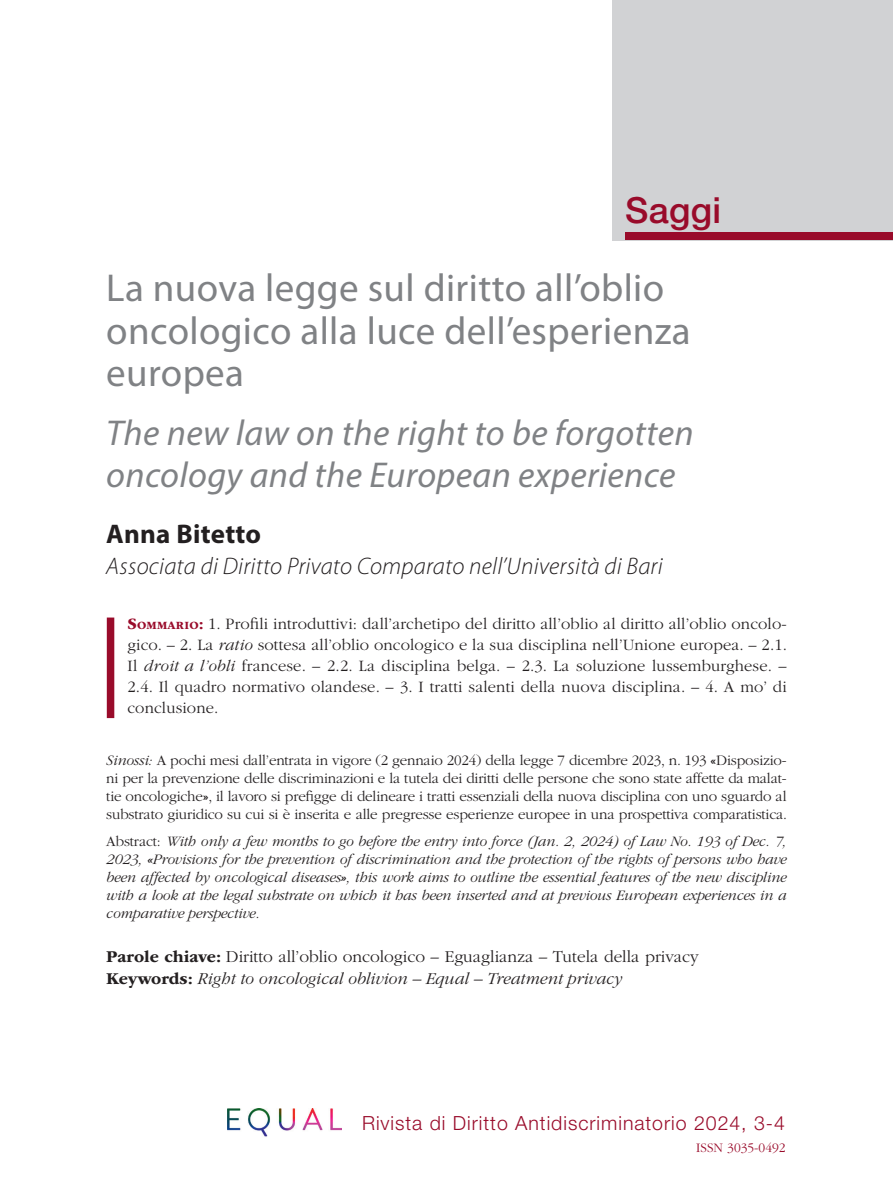
<style>
.page{position:relative;width:893px;height:1191px;background:#fff}
.page>*{position:absolute;margin:0;border:0;box-sizing:border-box;transform-origin:0 0}
.titolo_ita{font:39px/42px "Myriad Pro";letter-spacing:.01em;color:#808285}
.titolo_ing{font:italic 36px/42px "Myriad Pro";letter-spacing:.01em;color:#808285}
.t1{font:500 36px "Helvetica Neue LT Std";letter-spacing:.01em;color:#990b2a}
.autore{font:700 27px "Myriad Pro";letter-spacing:.01em;color:#231f20}
.carica{font:italic 300 24px "Myriad Pro";letter-spacing:.01em;color:#231f20}
.t2{font:300 19.5px "Helvetica Neue LT Std";letter-spacing:.05em;color:#990b2a}
.parole_chiave_keywords{font:300 17.25px "ITC Garamond Std";color:#231f20}
.parole_chiave_keywords-2{font:italic 300 17.25px "ITC Garamond Std";color:#231f20}
.sommario{font:300 16.5px/21px "ITC Garamond Std";letter-spacing:.01em;color:#231f20;text-align:justify}
.abstract_ita{font:300 15px/18px "ITC Garamond Std";letter-spacing:-.01em;color:#231f20;text-align:justify}
.abstract_eng{font:italic 300 15px/18px "ITC Garamond Std";letter-spacing:-.01em;color:#231f20;text-align:justify}
.t3{font:300 13.5px "ITC Garamond Std";color:#990b2a}
.s1{font-weight:700;color:#990b2a}
.s2{font-weight:700;font-size:11.55px;color:#990b2a}
.s3{font-style:italic}
.s4{font-weight:700}
.s5{font-style:normal}
.s6{font-weight:700;font-style:normal}
</style>
<div class="page">
<div style="left:612px;top:0;width:281px;height:240px;background:#d1d2d4"></div>
<div style="left:625px;top:233px;width:268px;height:7px;background:#990b2a"></div>
<img style="left:228px;top:1108px;width:114px;height:29px">
<div style="left:107px;top:617px;width:7px;height:101px;background:#990b2a"></div>
<h2 class="t1" style="left:625px;top:189px;width:98px">Saggi</h2>
<p class="titolo_ita" style="left:106px;top:268px;width:586px">La nuova legge sul diritto all’oblio oncologico alla luce dell’esperienza europea</p>
<p class="titolo_ing" style="left:106px;top:411px;width:589px">The new law on the right to be forgotten oncology and the European experience</p>
<p class="autore" style="left:106px;top:516px;width:156px">Anna Bitetto</p>
<p class="carica" style="left:106px;top:553px;width:558px">Associata di Diritto Privato Comparato nell’Università di Bari</p>
<p class="sommario" style="left:128px;top:613px;width:661px"><span class="s1">S</span><span class="s2">OMMARIO</span><span class="s1">:</span> 1. Profili introduttivi: dall’archetipo del diritto all’oblio al diritto all’oblio oncolo&shy;gico. – 2. La <span class="s3">ratio</span> sottesa all’oblio oncologico e la sua disciplina nell’Unione europea. – 2.1.<br>Il <span class="s3">droit a l’obli</span> francese. – 2.2. La disciplina belga. – 2.3. La soluzione lussemburghese. – 2.4. Il quadro normativo olandese. – 3. I tratti salenti della nuova disciplina. – 4. A mo’ di conclusione.</p>
<p class="abstract_ita" style="left:106px;top:751px;width:682px"><span class="s3">Sinossi:</span> A pochi mesi dall’entrata in vigore (2 gennaio 2024) della legge 7 dicembre 2023, n. 193 <span class="s4">«</span>Disposizio&shy;ni per la prevenzione delle discriminazioni e la tutela dei diritti delle persone che sono state affette da malat&shy;tie oncologiche<span class="s4">»</span>, il lavoro si prefigge di delineare i tratti essenziali della nuova disciplina con uno sguardo al substrato giuridico su cui si è inserita e alle pregresse esperienze europee in una prospettiva comparatistica.</p>
<p class="abstract_eng" style="left:106px;top:832px;width:682px"><span class="s5">Abstract:</span> With only a few months to go before the entry into force (Jan. 2, 2024) of Law No. 193 of Dec. 7, 2023, <span class="s4">«</span>Provisions for the prevention of discrimination and the protection of the rights of persons who have been affected by oncological diseases<span class="s4">»</span>, this work aims to outline the essential features of the new discipline with a look at the legal substrate on which it has been inserted and at previous European experiences in a comparative perspective.</p>
<p class="parole_chiave_keywords" style="left:106px;top:947px;width:594px"><span class="s4">Parole chiave:</span> Diritto all’oblio oncologico – Eguaglianza – Tutela della privacy</p>
<p class="parole_chiave_keywords-2" style="left:106px;top:969px;width:517px"><span class="s6">Keywords:</span> Right to oncological oblivion – Equal – Treatment privacy</p>
<h3 class="t2" style="left:362px;top:1110px;width:424px">Rivista di Diritto Antidiscriminatorio 2024, 3-4</h3>
<p class="t3" style="left:696px;top:1140px;width:91px">ISSN 3035-0492</p>
</div>
